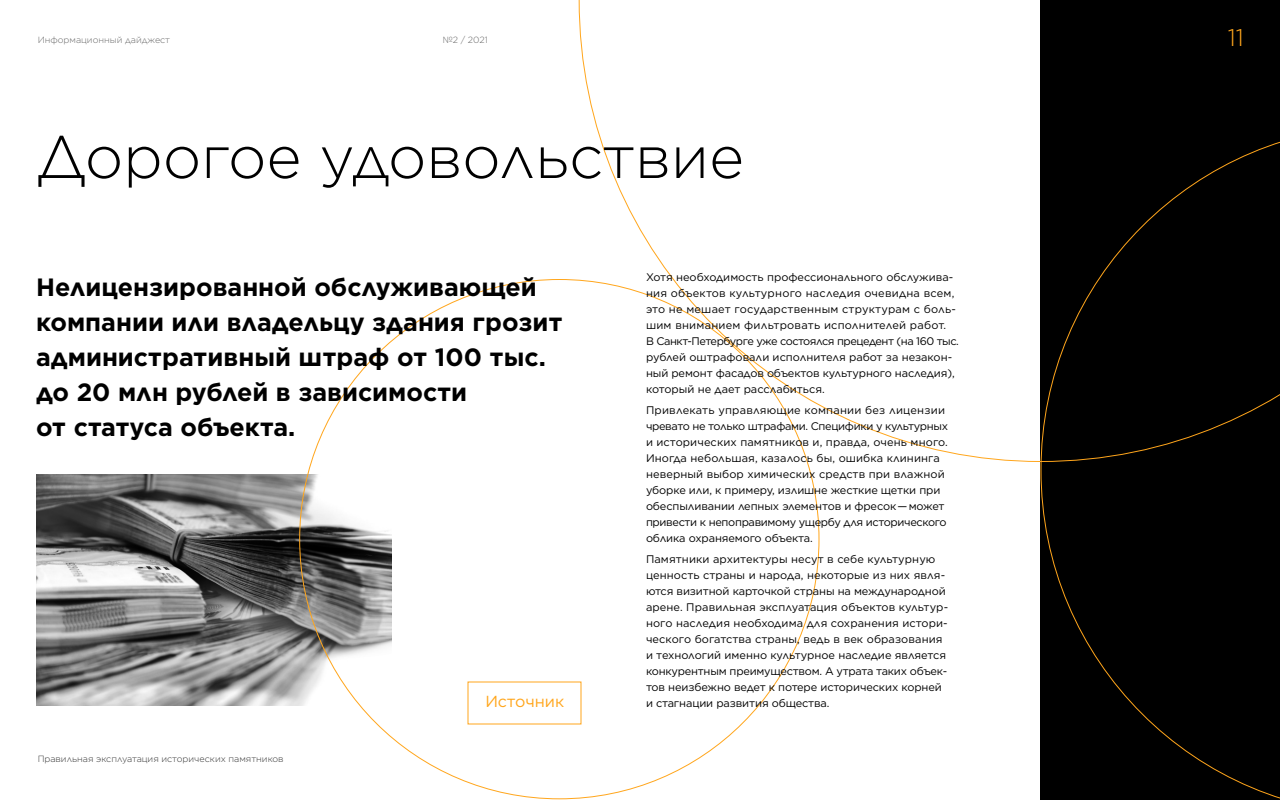
<style>
.page{position:relative;width:1280px;height:800px;background:#fff}
.page>*{position:absolute;margin:0;border:0;box-sizing:border-box;transform-origin:0 0}
.t1{font:300 60px "Gotham";color:#000}
.t2{font:700 25px/35px "Gotham";color:#000}
.t3{font:300 24px "Gotham";color:#ffa71d}
.t4{font:16px "Gotham";color:#ffa61c}
.t5{font:11px/16px "Gotham";letter-spacing:-.005em;color:#000}
.t6{font:300 9px "Gotham";color:#333}
.t7{font:300 9px "Gotham";color:#666}
</style>
<div class="page">
<img style="left:36px;top:475px;width:356px;height:231px">
<div style="left:1041px;top:462px;width:239px;height:338px;background:#000"></div>
<svg style="left:579px;top:0;width:701px;height:462px"></svg>
<p class="t7" style="left:38px;top:34px;width:134px">Информационный дайджест</p>
<p class="t7" style="left:443px;top:34px;width:47px">№2 / 2021</p>
<h1 class="t1" style="left:36px;top:119px;width:710px">Дорогое удовольствие</h1>
<h2 class="t2" style="left:36px;top:269px;width:528px">Нелицензированной обслуживающей компании или владельцу здания грозит административный штраф от 100 тыс. до 20 млн рублей в зависимости<br>от статуса объекта.</h2>
<p class="t5" style="left:646px;top:269px;width:314px">Хотя необходимость профессионального обслужива&shy;ния объектов культурного наследия очевидна всем, это не мешает государственным структурам с боль&shy;шим вниманием фильтровать исполнителей работ.<br>В Санкт-Петербурге уже состоялся прецедент (на 160 тыс. рублей оштрафовали исполнителя работ за незакон&shy;ный ремонт фасадов объектов культурного наследия), который не дает расслабиться.</p>
<p class="t5" style="left:646px;top:402px;width:304px">Привлекать управляющие компании без лицензии чревато не только штрафами. Специфики у культурных и исторических памятников и, правда, очень много.<br>Иногда небольшая, казалось бы, ошибка клининга неверный выбор химических средств при влажной уборке или, к примеру, излишне жесткие щетки при обеспыливании лепных элементов и фресок — может привести к непоправимому ущербу для исторического облика охраняемого объекта.</p>
<p class="t5" style="left:646px;top:551px;width:304px">Памятники архитектуры несут в себе культурную ценность страны и народа, некоторые из них явля&shy;ются визитной карточкой страны на международной арене. Правильная эксплуатация объектов культур&shy;ного наследия необходима для сохранения истори&shy;ческого богатства страны, ведь в век образования и технологий именно культурное наследие является конкурентным преимуществом. А утрата таких объек&shy;тов неизбежно ведет к потере исторических корней и стагнации развития общества.</p>
<h3 class="t4" style="left:485px;top:691px;width:80px">Источник</h3>
<p class="t6" style="left:38px;top:753px;width:247px">Правильная эксплуатация исторических памятников</p>
<h3 class="t3" style="left:1228px;top:23px;width:18px">11</h3>
</div>
